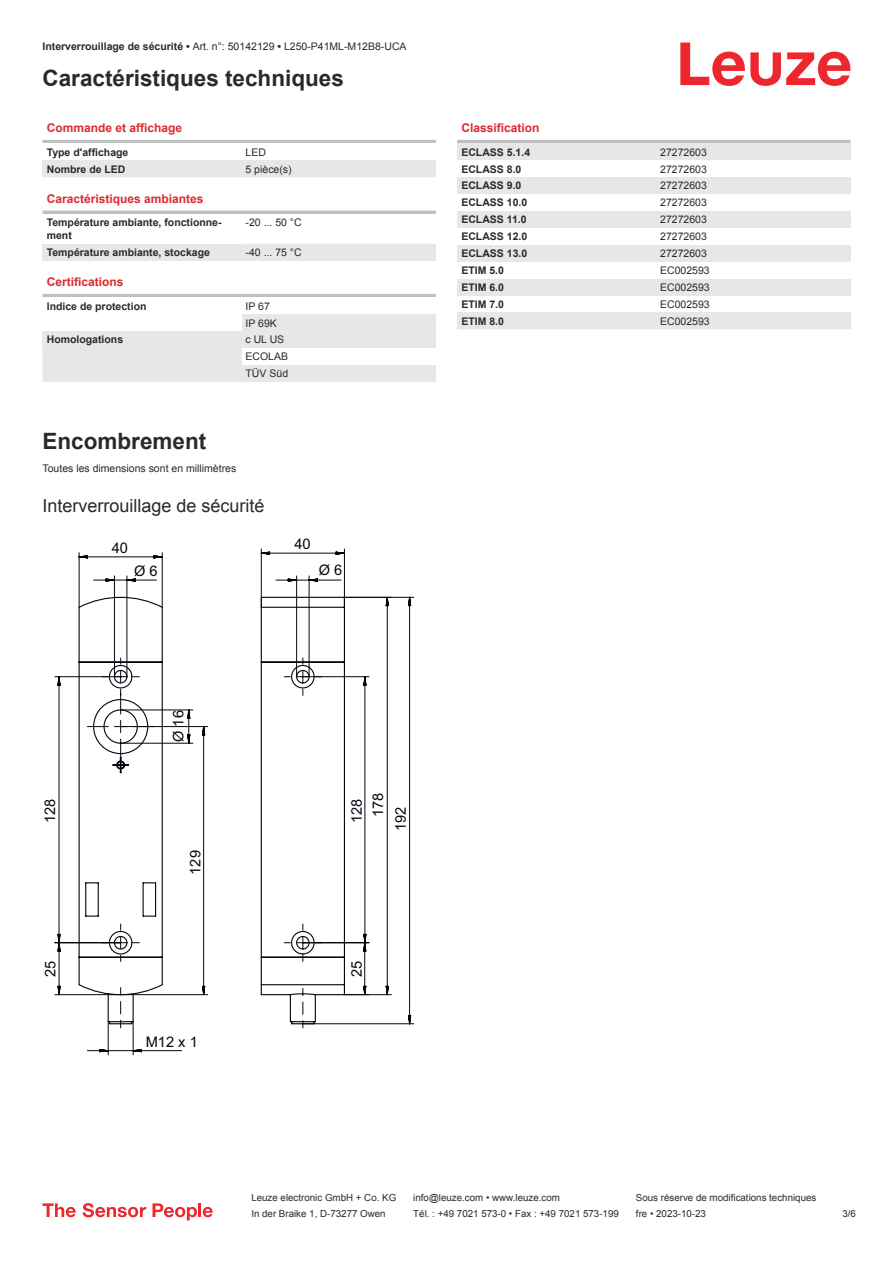
<style>
.page{position:relative;width:893px;height:1263px;background:#fff}
.page>*{position:absolute;margin:0;border:0;box-sizing:border-box;transform-origin:0 0}
.t1{font:700 22.5px "Arial";color:#2b292a}
.t2{font:18px "Arial";color:#2b292a}
.t3{font:14.7px/21.6px "Arial";color:#03080e;text-align:center}
.t4{font:700 12px "Arial";color:#db2a30}
.t5{font:10.5px/17px "Arial";color:#2b292a}
.t6{font:700 10.5px/12.6px "Arial";color:#2b292a}
.t7{font:9.75px "Arial";color:#2b292a}
.s1{font-weight:700}
</style>
<div class="page">
<svg style="left:680px;top:43px;width:170px;height:43px"></svg>
<div style="left:43px;top:348px;width:199px;height:34px;background:#e6e7e9"></div>
<hr style="left:43px;top:140px;width:393px;height:3px;background:#bdbfc1">
<div style="left:43px;top:160px;width:199px;height:17px;background:#e6e7e9"></div>
<div style="left:242px;top:160px;width:194px;height:17px;background:#e6e7e9"></div>
<hr style="left:43px;top:211px;width:393px;height:3px;background:#bdbfc1">
<div style="left:43px;top:244px;width:199px;height:17px;background:#e6e7e9"></div>
<div style="left:242px;top:244px;width:194px;height:17px;background:#e6e7e9"></div>
<hr style="left:43px;top:294px;width:393px;height:3px;background:#bdbfc1">
<div style="left:242px;top:314px;width:194px;height:17px;background:#e6e7e9"></div>
<div style="left:43px;top:331px;width:199px;height:17px;background:#e6e7e9"></div>
<div style="left:242px;top:331px;width:194px;height:51px;background:#e6e7e9"></div>
<div style="left:242px;top:348px;width:194px;height:17px;background:#fff"></div>
<svg style="left:458px;top:329px;width:392px;height:1px"></svg>
<hr style="left:457px;top:140px;width:393px;height:3px;background:#bdbfc1">
<div style="left:457px;top:143px;width:200px;height:17px;background:#e6e7e9"></div>
<div style="left:657px;top:143px;width:193px;height:17px;background:#e6e7e9"></div>
<div style="left:457px;top:177px;width:200px;height:17px;background:#e6e7e9"></div>
<div style="left:657px;top:177px;width:193px;height:17px;background:#e6e7e9"></div>
<div style="left:457px;top:211px;width:200px;height:17px;background:#e6e7e9"></div>
<div style="left:657px;top:211px;width:193px;height:17px;background:#e6e7e9"></div>
<div style="left:457px;top:245px;width:200px;height:17px;background:#e6e7e9"></div>
<div style="left:657px;top:245px;width:193px;height:17px;background:#e6e7e9"></div>
<div style="left:457px;top:279px;width:200px;height:17px;background:#e6e7e9"></div>
<div style="left:657px;top:279px;width:193px;height:17px;background:#e6e7e9"></div>
<div style="left:457px;top:312px;width:200px;height:17px;background:#e6e7e9"></div>
<div style="left:657px;top:312px;width:193px;height:17px;background:#e6e7e9"></div>
<svg style="left:43px;top:1203px;width:33px;height:14px"></svg>
<svg style="left:83px;top:1203px;width:63px;height:14px"></svg>
<svg style="left:153px;top:1203px;width:44px;height:17px"></svg>
<hr style="left:198px;top:1203px;width:3px;height:14px;background:#ed272d">
<svg style="left:203px;top:1207px;width:10px;height:10px"></svg>
<svg style="left:54px;top:597px;width:360px;height:458px"></svg>
<svg style="left:87px;top:551px;width:305px;height:477px"></svg>
<p class="t5" style="left:43px;top:39px;width:366px"><span class="s1">Interverrouillage de sécurité •</span> Art. n°: 50142129 <span class="s1">•</span> L250-P41ML-M12B8-UCA</p>
<h1 class="t1" style="left:43px;top:70px;width:303px">Caractéristiques techniques</h1>
<p class="t4" style="left:47px;top:123px;width:137px">Commande et affichage</p>
<p class="t6" style="left:47px;top:147px;width:83px">Type d'affichage</p>
<p class="t5" style="left:246px;top:144px;width:22px">LED</p>
<p class="t6" style="left:47px;top:164px;width:80px">Nombre de LED</p>
<p class="t5" style="left:246px;top:161px;width:48px">5 pièce(s)</p>
<p class="t4" style="left:47px;top:194px;width:158px">Caractéristiques ambiantes</p>
<p class="t6" style="left:47px;top:217px;width:176px">Température ambiante, fonctionne&shy;ment</p>
<p class="t5" style="left:246px;top:215px;width:58px">-20 ... 50 °C</p>
<p class="t6" style="left:47px;top:247px;width:165px">Température ambiante, stockage</p>
<p class="t5" style="left:246px;top:245px;width:58px">-40 ... 75 °C</p>
<p class="t4" style="left:47px;top:277px;width:78px">Certifications</p>
<p class="t6" style="left:47px;top:301px;width:101px">Indice de protection</p>
<p class="t5" style="left:246px;top:298px;width:33px">IP 67<br>IP 69K</p>
<p class="t6" style="left:47px;top:334px;width:78px">Homologations</p>
<p class="t5" style="left:246px;top:332px;width:44px">c UL US<br>ECOLAB<br>TÜV Süd</p>
<h1 class="t1" style="left:43px;top:433px;width:165px">Encombrement</h1>
<p class="t5" style="left:43px;top:461px;width:195px">Toutes les dimensions sont en millimètres</p>
<h2 class="t2" style="left:43px;top:499px;width:224px">Interverrouillage de sécurité</h2>
<h3 class="t3" style="left:112px;top:538px;width:18px">40</h3>
<h3 class="t3" style="left:294px;top:534px;width:18px">40</h3>
<h3 class="t3" style="left:134px;top:560px;width:25px">Ø 6</h3>
<h3 class="t3" style="left:319px;top:560px;width:25px">Ø 6</h3>
<h3 class="t3" style="left:168px;top:742px;width:33px;rotate:-90deg">Ø 16</h3>
<h3 class="t3" style="left:40px;top:823px;width:26px;rotate:-90deg">128</h3>
<h3 class="t3" style="left:346px;top:823px;width:32px;rotate:-90deg">128<br>178</h3>
<h3 class="t3" style="left:185px;top:875px;width:26px;rotate:-90deg">129</h3>
<h3 class="t3" style="left:391px;top:831px;width:26px;rotate:-90deg">192</h3>
<h3 class="t3" style="left:40px;top:977px;width:18px;rotate:-90deg">25</h3>
<h3 class="t3" style="left:146px;top:1031px;width:54px">M12 x 1</h3>
<h3 class="t3" style="left:346px;top:977px;width:18px;rotate:-90deg">25</h3>
<p class="t4" style="left:461px;top:123px;width:80px">Classification</p>
<p class="t6" style="left:461px;top:147px;width:70px">ECLASS 5.1.4</p>
<p class="t5" style="left:660px;top:144px;width:48px">27272603</p>
<p class="t6" style="left:461px;top:164px;width:62px">ECLASS 8.0</p>
<p class="t5" style="left:660px;top:161px;width:48px">27272603</p>
<p class="t6" style="left:461px;top:180px;width:62px">ECLASS 9.0</p>
<p class="t5" style="left:660px;top:178px;width:48px">27272603</p>
<p class="t6" style="left:461px;top:197px;width:67px">ECLASS 10.0</p>
<p class="t5" style="left:660px;top:195px;width:48px">27272603</p>
<p class="t6" style="left:461px;top:214px;width:67px">ECLASS 11.0</p>
<p class="t5" style="left:660px;top:212px;width:48px">27272603</p>
<p class="t6" style="left:461px;top:231px;width:67px">ECLASS 12.0</p>
<p class="t5" style="left:660px;top:229px;width:48px">27272603</p>
<p class="t6" style="left:461px;top:248px;width:67px">ECLASS 13.0</p>
<p class="t5" style="left:660px;top:246px;width:48px">27272603</p>
<p class="t6" style="left:461px;top:265px;width:44px">ETIM 5.0</p>
<p class="t5" style="left:660px;top:263px;width:51px">EC002593</p>
<p class="t6" style="left:461px;top:282px;width:44px">ETIM 6.0</p>
<p class="t5" style="left:660px;top:280px;width:51px">EC002593</p>
<p class="t6" style="left:461px;top:299px;width:44px">ETIM 7.0</p>
<p class="t5" style="left:660px;top:297px;width:51px">EC002593</p>
<p class="t6" style="left:461px;top:316px;width:44px">ETIM 8.0</p>
<p class="t5" style="left:660px;top:313px;width:51px">EC002593</p>
<p class="t7" style="left:251px;top:1194px;width:146px">Leuze electronic GmbH + Co. KG</p>
<p class="t7" style="left:413px;top:1194px;width:148px">info@leuze.com • www.leuze.com</p>
<p class="t7" style="left:636px;top:1194px;width:182px">Sous réserve de modifications techniques</p>
<p class="t7" style="left:251px;top:1210px;width:136px">In der Braike 1, D-73277 Owen</p>
<p class="t7" style="left:413px;top:1210px;width:207px">Tél. : +49 7021 573-0 • Fax : +49 7021 573-199</p>
<p class="t7" style="left:636px;top:1210px;width:72px">fre • 2023-10-23</p>
<p class="t7" style="left:842px;top:1210px;width:15px">3 /6</p>
</div>
